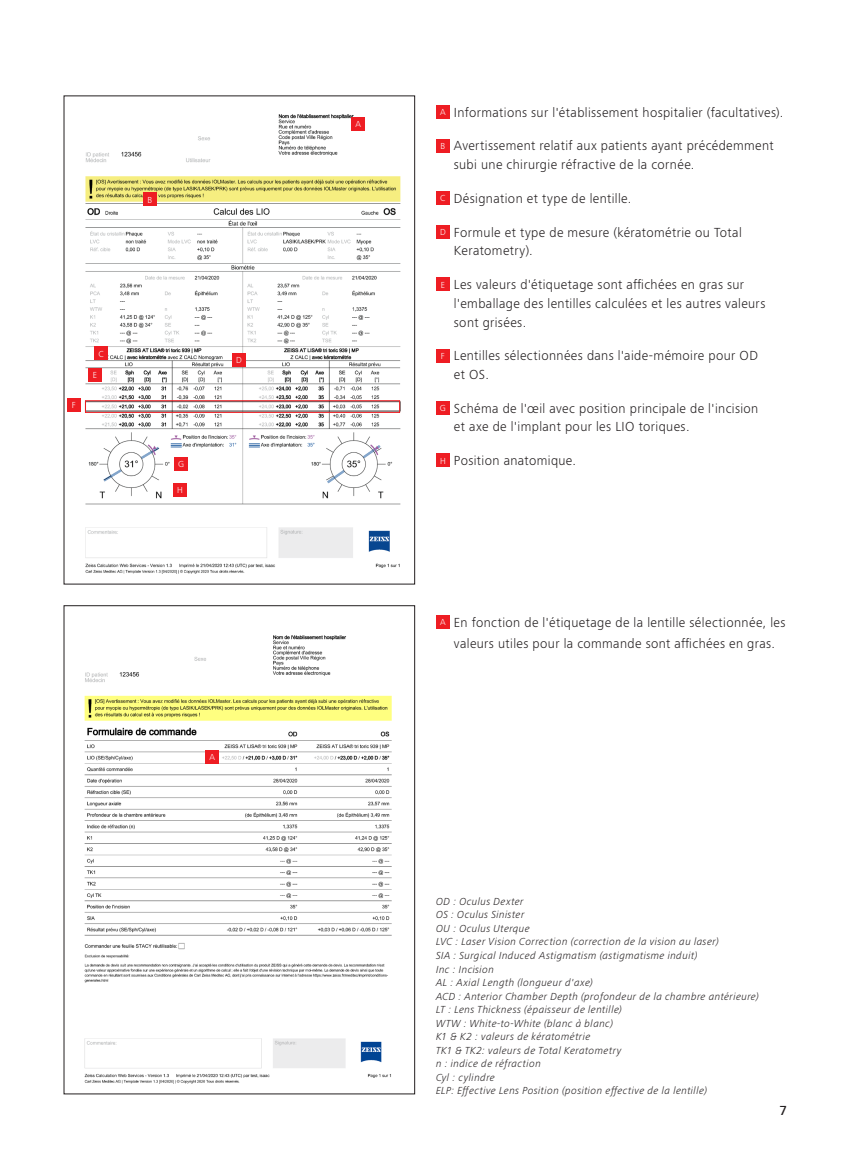
<style>
.page{position:relative;width:851px;height:1149px;background:#fff}
.page>*{position:absolute;margin:0;border:0;box-sizing:border-box;transform-origin:0 0}
.t1{font:300 13.5px/18.8px "ZEISS Frutiger Next W1 G";letter-spacing:.03em;color:#231f20}
.t2{font:500 13.5px "ZEISS Frutiger Next W1 G";color:#231f20}
.t3{font:italic 300 10.5px/13.5px "ZEISS Frutiger Next W1 G";letter-spacing:.04em;color:#231f20}
.t4{font:300 9px "ZEISS Frutiger Next W1 G";color:#fff}
.s1{font-size:9px;color:#fff}
</style>
<div class="page">
<div style="left:436px;top:105px;width:13px;height:14px;background:#ee1d23"></div>
<div style="left:436px;top:139px;width:13px;height:14px;background:#ee1d23"></div>
<div style="left:436px;top:191px;width:13px;height:14px;background:#ee1d23"></div>
<div style="left:436px;top:225px;width:13px;height:14px;background:#ee1d23"></div>
<div style="left:436px;top:277px;width:13px;height:14px;background:#ee1d23"></div>
<div style="left:436px;top:349px;width:13px;height:13px;background:#ee1d23"></div>
<div style="left:436px;top:401px;width:13px;height:14px;background:#ee1d23"></div>
<div style="left:436px;top:453px;width:13px;height:14px;background:#ee1d23"></div>
<div style="left:436px;top:615px;width:13px;height:13px;background:#ee1d23"></div>
<img style="left:67px;top:114px;width:334px;height:460px">
<div style="left:143px;top:192px;width:13px;height:14px;background:#ee1d23"></div>
<div style="left:94px;top:346px;width:14px;height:14px;background:#ee1d23"></div>
<div style="left:88px;top:368px;width:14px;height:14px;background:#ee1d23"></div>
<div style="left:67px;top:398px;width:14px;height:13px;background:#ee1d23"></div>
<div style="left:174px;top:457px;width:14px;height:14px;background:#ee1d23"></div>
<div style="left:173px;top:483px;width:14px;height:14px;background:#ee1d23"></div>
<div style="left:232px;top:353px;width:14px;height:14px;background:#ee1d23"></div>
<div style="left:351px;top:117px;width:14px;height:14px;background:#ee1d23"></div>
<div style="left:85px;top:400px;width:315px;height:12px;border:1px solid #ee1d23"></div>
<img style="left:84px;top:635px;width:308px;height:449px">
<div style="left:205px;top:750px;width:14px;height:13px;background:#ee1d23"></div>
<p class="t4" style="left:147px;top:193px;width:6px">B</p>
<p class="t4" style="left:72px;top:398px;width:5px">F</p>
<p class="t4" style="left:98px;top:347px;width:7px">C</p>
<p class="t4" style="left:93px;top:369px;width:6px">E</p>
<p class="t4" style="left:178px;top:458px;width:7px">G</p>
<p class="t4" style="left:177px;top:484px;width:7px">H</p>
<p class="t4" style="left:236px;top:354px;width:7px">D</p>
<p class="t4" style="left:209px;top:751px;width:7px">A</p>
<p class="t4" style="left:355px;top:118px;width:7px">A</p>
<p class="t1" style="left:440px;top:102px;width:344px"><span class="s1">A</span> Informations sur l'établissement hospitalier (facultatives).</p>
<p class="t1" style="left:454px;top:136px;width:321px;text-indent:-13px"><span class="s1">B</span> Avertissement relatif aux patients ayant précédemment subi une chirurgie réfractive de la cornée.</p>
<p class="t1" style="left:440px;top:188px;width:193px"><span class="s1">C</span> Désignation et type de lentille.</p>
<p class="t1" style="left:454px;top:222px;width:289px;text-indent:-14px"><span class="s1">D</span> Formule et type de mesure (kératométrie ou Total<br>Keratometry).</p>
<p class="t1" style="left:454px;top:274px;width:313px;text-indent:-13px"><span class="s1">E</span> Les valeurs d'étiquetage sont affichées en gras sur l'emballage des lentilles calculées et les autres valeurs sont grisées.</p>
<p class="t1" style="left:454px;top:345px;width:305px;text-indent:-13px"><span class="s1">F</span> Lentilles sélectionnées dans l'aide-mémoire pour OD et OS.</p>
<p class="t1" style="left:454px;top:398px;width:306px;text-indent:-14px"><span class="s1">G</span> Schéma de l'œil avec position principale de l'incision et axe de l'implant pour les LIO toriques.</p>
<p class="t1" style="left:440px;top:450px;width:137px"><span class="s1">H</span> Position anatomique.</p>
<p class="t1" style="left:440px;top:610px;width:347px;line-height:21.1px;text-align:center"><span class="s1">A</span> En fonction de l'étiquetage de la lentille sélectionnée, les valeurs utiles pour la commande sont affichées en gras.</p>
<p class="t3" style="left:436px;top:894px;width:324px">OD : Oculus Dexter<br>OS : Oculus Sinister<br>OU : Oculus Uterque<br>LVC : Laser Vision Correction (correction de la vision au laser)<br>SIA : Surgical Induced Astigmatism (astigmatisme induit)<br>Inc : Incision<br>AL : Axial Length (longueur d'axe)<br>ACD : Anterior Chamber Depth (profondeur de la chambre antérieure)<br>LT : Lens Thickness (épaisseur de lentille)<br>WTW : White-to-White (blanc à blanc)<br>K1 &amp; K2 : valeurs de kératométrie<br>TK1 &amp; TK2: valeurs de Total Keratometry<br>n : indice de réfraction<br>Cyl : cylindre<br>ELP: Effective Lens Position (position effective de la lentille)</p>
<p class="t2" style="left:779px;top:1102px;width:9px">7</p>
</div>
